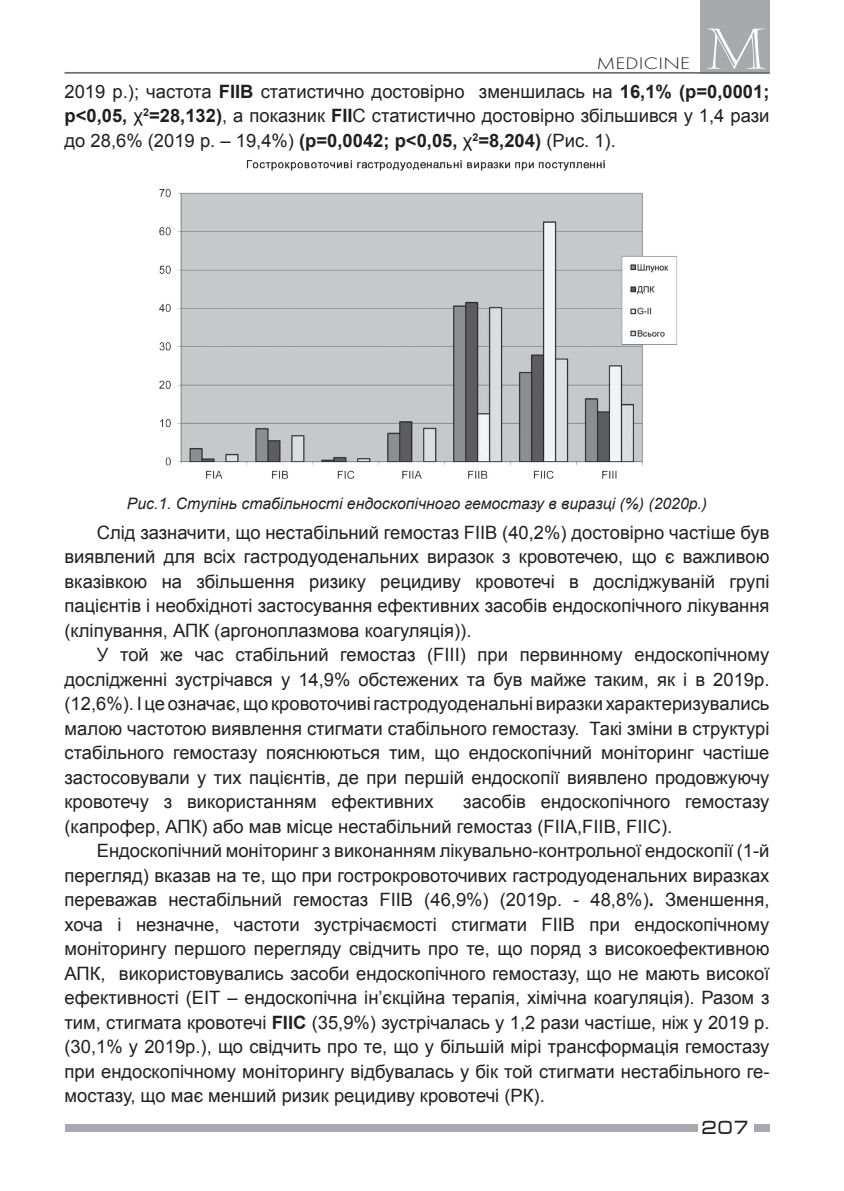
<style>
.page{position:relative;width:844px;height:1191px;background:#fff}
.page>*{position:absolute;margin:0;border:0;box-sizing:border-box;transform-origin:0 0}
.t1{font:56px "Castellar";color:#fff}
.t2{font:19.25px "Micra";color:#231f20;scale:.9 1}
.t3{font:18.38px/24.5px "Arial";color:#231f20;text-align:justify}
.t4{font:17.32px "Futura Light C";letter-spacing:.01em;color:#231f20;scale:1.22 1}
.t5{font:italic 15.75px "Arial";color:#231f20}
.s1{font-weight:700}
</style>
<div class="page">
<div style="left:699px;top:0;width:70px;height:74px;background:#a8a9ad"></div>
<div style="left:64px;top:1124px;width:705px;height:7px;background:#a8a9ad"></div>
<div style="left:697px;top:1117px;width:56px;height:20px;background:#fff"></div>
<hr style="left:64px;top:72px;width:705px;height:2px;background:#6c6d70">
<img style="left:159px;top:160px;width:518px;height:319px">
<p class="t4" style="left:596px;top:54px;width:78px">MEDICINE</p>
<h1 class="t1" style="left:706px;top:17px;width:60px">M</h1>
<p class="t3" style="left:64px;top:79px;width:706px">2019 р.); частота <span class="s1">FIIB</span> статистично достовірно зменшилась на <span class="s1">16,1% (р=0,0001; p&lt;0,05,</span> χ<sup>2</sup><span class="s1">=28,132)</span>, а показник <span class="s1">FII</span>С статистично достовірно збільшився у 1,4 рази до 28,6% (2019 р. – 19,4%) <span class="s1">(р=0,0042; p&lt;0,05,</span> χ<sup>2</sup><span class="s1">=8,204)</span> (Рис. 1).</p>
<p class="t5" style="left:127px;top:493px;width:581px">Рис.1. Ступінь стабільності ендоскопічного гемостазу в виразці (%) (2020р.)</p>
<p class="t3" style="left:64px;top:520px;width:706px;text-indent:32px">Слід зазначити, що нестабільний гемостаз FIIВ (40,2%) достовірно частіше був виявлений для всіх гастродуоденальних виразок з кровотечею, що є важливою вказівкою на збільшення ризику рецидиву кровотечі в досліджуваній групі пацієнтів і необхідноті застосування ефективних засобів ендоскопічного лікування (кліпування, АПК (аргоноплазмова коагуляція)).</p>
<p class="t3" style="left:64px;top:642px;width:706px;text-indent:32px">У той же час стабільний гемостаз (FІІІ) при первинному ендоскопічному дослідженні зустрічався у 14,9% обстежених та був майже таким, як і в 2019р. (12,6%). І це означає, що кровоточиві гастродуоденальні виразки характеризувались малою частотою виявлення стигмати стабільного гемостазу. Такі зміни в структурі стабільного гемостазу пояснюються тим, що ендоскопічний моніторинг частіше застосовували у тих пацієнтів, де при першій ендоскопії виявлено продовжуючу кровотечу з використанням ефективних</p>
<p class="t3" style="left:64px;top:789px;width:706px;text-indent:398px">засобів ендоскопічного гемостазу (капрофер, АПК) або мав місце нестабільний гемостаз (FIIA,FIIB, FIIC).</p>
<p class="t3" style="left:64px;top:838px;width:706px;text-indent:32px">Ендоскопічний моніторинг з виконанням лікувально-контрольної ендоскопії (1-й перегляд) вказав на те, що при гострокровоточивих гастродуоденальних виразках переважав нестабільний гемостаз FIIВ (46,9%) (2019р. - 48,8%)<span class="s1">.</span> Зменшення, хоча і незначне, частоти зустрічаємості стигмати FIIВ при ендоскопічному моніторингу першого перегляду свідчить про те, що поряд з високоефективною АПК, використовувались засоби ендоскопічного гемостазу, що не мають високої ефективності (ЕІТ – ендоскопічна ін’єкційна терапія, хімічна коагуляція). Разом з тим, стигмата кровотечі <span class="s1">FIIC</span> (35,9%) зустрічалась у 1,2 рази частіше, ніж у 2019 р. (30,1% у 2019р.), що свідчить про те, що у більшій мірі трансформація гемостазу при ендоскопічному моніторингу відбувалась у бік той стигмати нестабільного ге&shy;мостазу, що має менший ризик рецидиву кровотечі (РК).</p>
<p class="t2" style="left:701px;top:1117px;width:55px">207</p>
</div>
